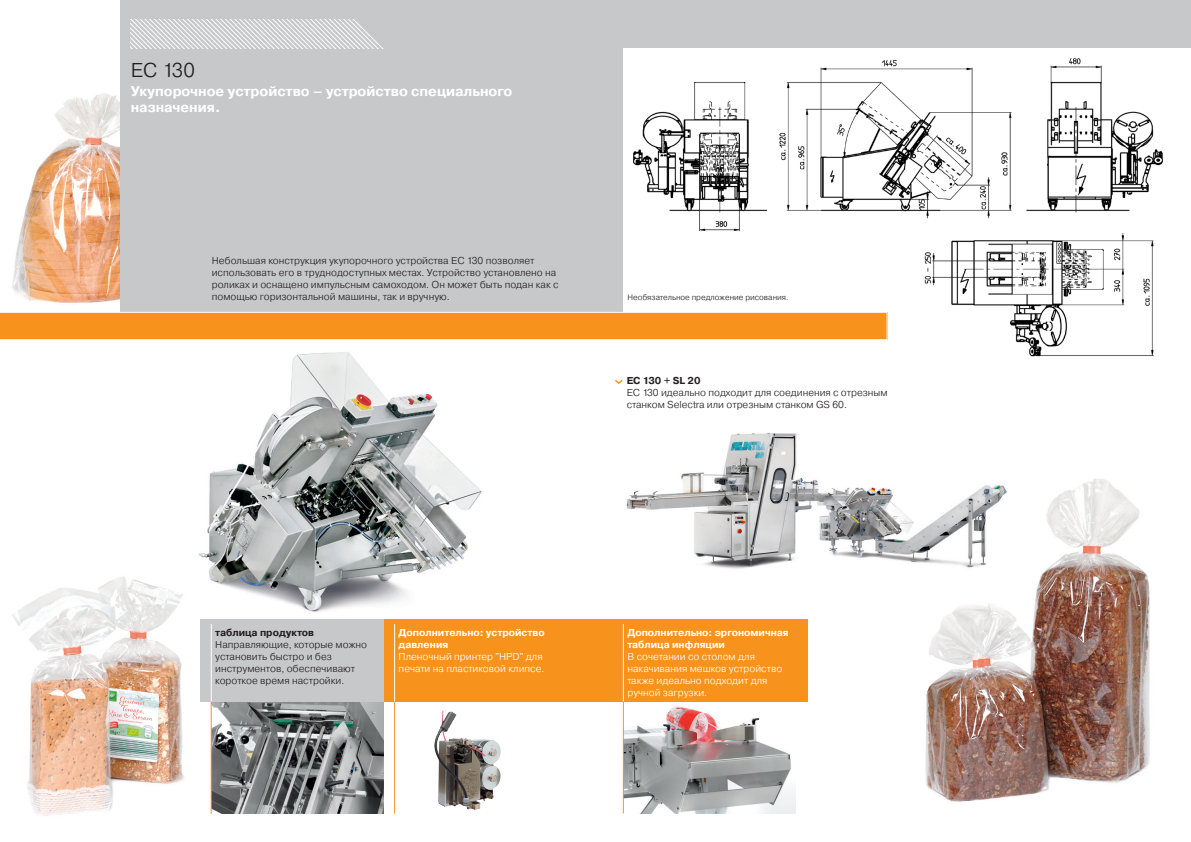
<style>
.page{position:relative;width:1191px;height:842px;background:#fff}
.page>*{position:absolute;margin:0;border:0;box-sizing:border-box;transform-origin:0 0}
.t1{font:300 20px "Pragmatica";color:#231f20}
.t2{font:700 14px "Pragmatica";color:#fff}
.t3{font:300 10px/12px "Pragmatica";color:#231f20}
.t4{font:300 10px/12px "Pragmatica";color:#fff}
.t5{font:700 10px/12px "Pragmatica";color:#fff}
.t6{font:700 10px "Pragmatica";color:#231f20}
.t7{font:300 8px "Pragmatica";color:#231f20}
</style>
<div class="page">
<img style="left:11px;top:93px;width:109px;height:211px">
<img style="left:12px;top:576px;width:172px;height:240px">
<img style="left:624px;top:706px;width:172px;height:107px">
<img style="left:199px;top:352px;width:283px;height:260px">
<img style="left:626px;top:432px;width:283px;height:137px">
<img style="left:212px;top:702px;width:172px;height:112px">
<div style="left:595px;top:0;width:596px;height:334px;background:#c7c8ca"></div>
<div style="left:384px;top:619px;width:423px;height:83px;background:#f7931d"></div>
<div style="left:200px;top:619px;width:184px;height:83px;background:#c7c8ca"></div>
<div style="left:120px;top:0;width:475px;height:335px;background:#c7c8ca"></div>
<hr style="left:211px;top:624px;width:1px;height:78px;background:#fff">
<hr style="left:211px;top:702px;width:1px;height:112px;background:#f7931d">
<hr style="left:394px;top:624px;width:1px;height:78px;background:#fff">
<hr style="left:394px;top:702px;width:1px;height:112px;background:#f7931d">
<svg style="left:130px;top:20px;width:253px;height:28px"></svg>
<div style="left:624px;top:48px;width:567px;height:295px;background:#fff"></div>
<svg style="left:0;top:312px;width:887px;height:28px"></svg>
<img style="left:633px;top:58px;width:531px;height:174px">
<img style="left:910px;top:225px;width:254px;height:132px">
<svg style="left:615px;top:379px;width:7px;height:5px"></svg>
<img style="left:434px;top:710px;width:67px;height:100px">
<img style="left:909px;top:478px;width:241px;height:324px">
<hr style="left:623px;top:624px;width:1px;height:78px;background:#fff">
<hr style="left:623px;top:702px;width:1px;height:111px;background:#f7931d">
<p class="t1" style="left:131px;top:58px;width:66px">EC 130</p>
<p class="t2" style="left:131px;top:82px;width:383px">Укупорочное устройство – устройство специального</p>
<p class="t2" style="left:131px;top:98px;width:91px">назначения.</p>
<p class="t3" style="left:212px;top:254px;width:348px">Небольшая конструкция укупорочного устройства EC 130 позволяет использовать его в труднодоступных местах. Устройство установлено на роликах и оснащено импульсным самоходом. Он может быть подан как с помощью горизонтальной машины, так и вручную.</p>
<p class="t7" style="left:627px;top:292px;width:163px">Необязательное предложение рисования.</p>
<p class="t6" style="left:626px;top:374px;width:75px">EC 130 + SL 20</p>
<p class="t3" style="left:626px;top:386px;width:262px">EC 130 идеально подходит для соединения с отрезным станком Selectra или отрезным станком GS 60.</p>
<p class="t6" style="left:215px;top:626px;width:100px">таблица продуктов</p>
<p class="t3" style="left:215px;top:638px;width:153px">Направляющие, которые можно установить быстро и без инструментов, обеспечивают короткое время настройки.</p>
<p class="t5" style="left:399px;top:627px;width:147px">Дополнительно: устройство давления</p>
<p class="t4" style="left:399px;top:650px;width:147px">Пленочный принтер "HPD" для печати на пластиковой клипсе.</p>
<p class="t5" style="left:627px;top:627px;width:163px">Дополнительно: эргономичная таблица инфляции</p>
<p class="t4" style="left:627px;top:650px;width:156px">В сочетании со столом для накачивания мешков устройство также идеально подходит для ручной загрузки.</p>
</div>
